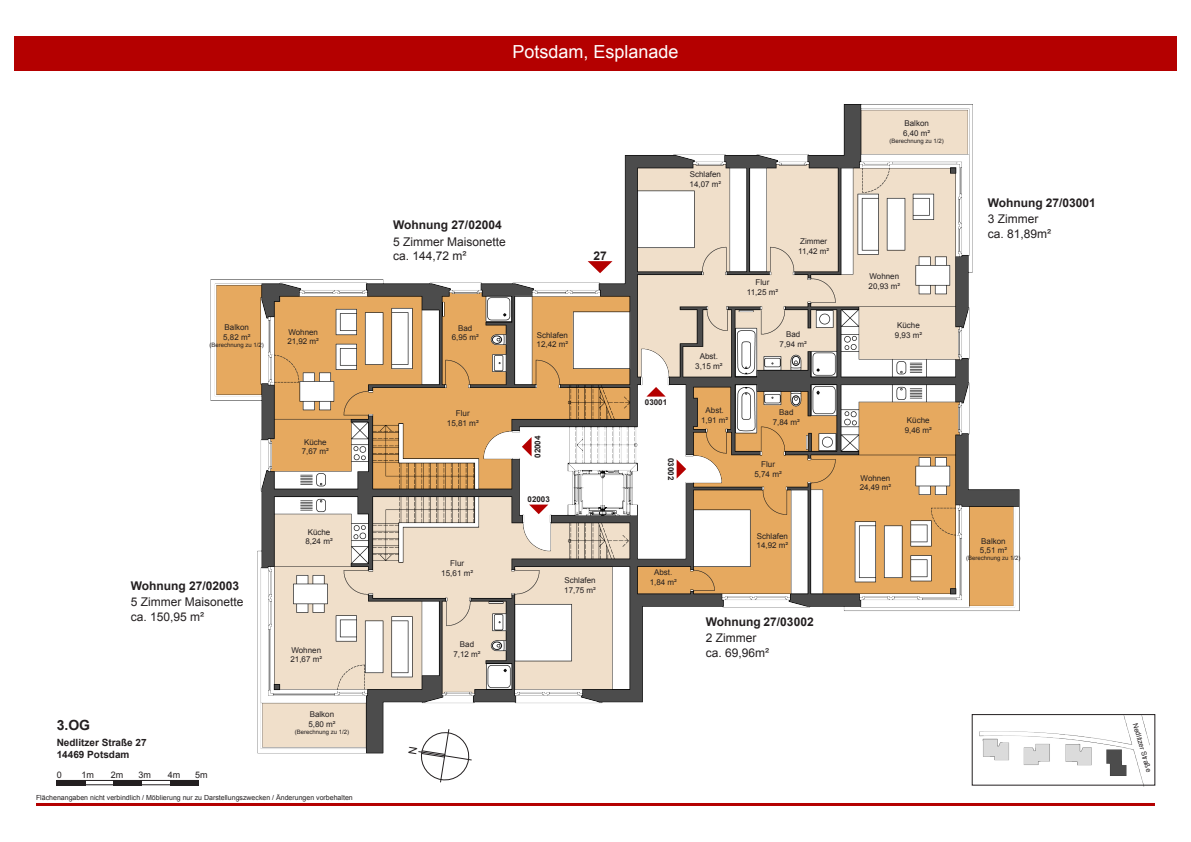
<style>
.page{position:relative;width:1191px;height:842px;background:#fff}
.page>*{position:absolute;margin:0;border:0;box-sizing:border-box;transform-origin:0 0}
.t1{font:18px "Arial";color:#fff}
.t2{font:700 14px "Arial";color:#231f20}
.t3{font:12px "Arial";color:#231f20}
.t4{font:700 12px "Arial";color:#231f20}
.t5{font:700 10px "Arial";color:#231f20}
.t6{font:9px "Arial";color:#231f20}
.t7{font:8.1px "Arial";color:#231f20}
.t8{font:700 8.1px "Arial";color:#231f20}
.t9{font:8px "Arial";color:#231f20}
.t10{font:700 8px "Arial";color:#231f20}
.t11{font:7px "Arial";color:#231f20}
.t12{font:6px "Arial";color:#231f20}
</style>
<div class="page">
<img style="left:210px;top:104px;width:946px;height:659px">
<img style="left:972px;top:716px;width:183px;height:70px">
<div style="left:14px;top:36px;width:1162px;height:35px;background:#b40000"></div>
<hr style="left:36px;top:803px;width:1119px;height:3px;background:#b40000">
<div style="left:57px;top:780px;width:28px;height:5px;background:#231f20"></div>
<hr style="left:57px;top:780px;width:141px;height:1px;background:#231f20">
<hr style="left:57px;top:784px;width:141px;height:1px;background:#231f20">
<div style="left:113px;top:780px;width:29px;height:5px;background:#231f20"></div>
<div style="left:170px;top:780px;width:28px;height:5px;background:#231f20"></div>
<div style="left:972px;top:714px;width:183px;height:71px;border:1px solid #231f20"></div>
<svg style="left:587px;top:261px;width:25px;height:12px"></svg>
<svg style="left:646px;top:387px;width:19px;height:10px"></svg>
<svg style="left:529px;top:505px;width:19px;height:9px"></svg>
<svg style="left:676px;top:459px;width:10px;height:20px"></svg>
<svg style="left:522px;top:437px;width:9px;height:19px"></svg>
<svg style="left:408px;top:728px;width:64px;height:55px"></svg>
<h1 class="t1" style="left:512px;top:40px;width:168px">Potsdam, Esplanade</h1>
<p class="t9" style="left:904px;top:118px;width:26px">Balkon</p>
<p class="t9" style="left:903px;top:128px;width:29px">6,40 m²</p>
<p class="t12" style="left:889px;top:137px;width:56px">(Berechnung zu 1/2)</p>
<p class="t9" style="left:690px;top:169px;width:33px">Schlafen</p>
<p class="t9" style="left:689px;top:179px;width:33px">14,07 m²</p>
<p class="t4" style="left:393px;top:217px;width:110px">Wohnung 27/02004</p>
<p class="t3" style="left:393px;top:234px;width:114px">5 Zimmer Maisonette</p>
<p class="t3" style="left:393px;top:248px;width:75px">ca. 144,72 m²</p>
<p class="t4" style="left:593px;top:247px;width:15px">27</p>
<p class="t9" style="left:800px;top:236px;width:29px">Zimmer</p>
<p class="t9" style="left:798px;top:246px;width:32px">11,42 m²</p>
<p class="t4" style="left:987px;top:195px;width:109px">Wohnung 27/03001</p>
<p class="t3" style="left:987px;top:211px;width:52px">3 Zimmer</p>
<p class="t3" style="left:987px;top:226px;width:65px">ca. 81,89m²</p>
<p class="t7" style="left:755px;top:277px;width:15px">Flur</p>
<p class="t7" style="left:747px;top:287px;width:33px">11,25 m²</p>
<p class="t9" style="left:869px;top:271px;width:31px">Wohnen</p>
<p class="t9" style="left:868px;top:281px;width:33px">20,93 m²</p>
<p class="t9" style="left:224px;top:322px;width:26px">Balkon</p>
<p class="t9" style="left:223px;top:332px;width:29px">5,82 m²</p>
<p class="t12" style="left:210px;top:341px;width:56px">(Berechnung zu 1/2)</p>
<p class="t9" style="left:288px;top:327px;width:31px">Wohnen</p>
<p class="t9" style="left:287px;top:336px;width:33px">21,92 m²</p>
<p class="t9" style="left:458px;top:323px;width:16px">Bad</p>
<p class="t9" style="left:452px;top:332px;width:29px">6,95 m²</p>
<p class="t9" style="left:537px;top:329px;width:33px">Schlafen</p>
<p class="t9" style="left:536px;top:339px;width:33px">12,42 m²</p>
<p class="t9" style="left:786px;top:329px;width:16px">Bad</p>
<p class="t9" style="left:779px;top:339px;width:29px">7,94 m²</p>
<p class="t9" style="left:897px;top:320px;width:24px">Küche</p>
<p class="t9" style="left:895px;top:330px;width:29px">9,93 m²</p>
<p class="t7" style="left:699px;top:351px;width:20px">Abst.</p>
<p class="t7" style="left:695px;top:360px;width:29px">3,15 m²</p>
<p class="t9" style="left:304px;top:437px;width:24px">Küche</p>
<p class="t9" style="left:302px;top:446px;width:29px">7,67 m²</p>
<p class="t7" style="left:456px;top:408px;width:15px">Flur</p>
<p class="t7" style="left:447px;top:418px;width:33px">15,81 m²</p>
<p class="t8" style="left:532px;top:458px;width:24px;rotate:-90deg">02004</p>
<p class="t10" style="left:645px;top:397px;width:24px">03001</p>
<p class="t10" style="left:676px;top:458px;width:24px;rotate:90deg">03002</p>
<p class="t9" style="left:705px;top:405px;width:20px">Abst.</p>
<p class="t9" style="left:701px;top:415px;width:29px">1,91 m²</p>
<p class="t9" style="left:779px;top:407px;width:16px">Bad</p>
<p class="t9" style="left:773px;top:416px;width:29px">7,84 m²</p>
<p class="t7" style="left:761px;top:459px;width:15px">Flur</p>
<p class="t7" style="left:754px;top:468px;width:29px">5,74 m²</p>
<p class="t9" style="left:907px;top:415px;width:24px">Küche</p>
<p class="t9" style="left:904px;top:425px;width:29px">9,46 m²</p>
<p class="t9" style="left:860px;top:473px;width:31px">Wohnen</p>
<p class="t9" style="left:859px;top:482px;width:33px">24,49 m²</p>
<p class="t10" style="left:527px;top:494px;width:24px">02003</p>
<p class="t4" style="left:131px;top:578px;width:110px">Wohnung 27/02003</p>
<p class="t3" style="left:131px;top:594px;width:114px">5 Zimmer Maisonette</p>
<p class="t3" style="left:131px;top:609px;width:75px">ca. 150,95 m²</p>
<p class="t9" style="left:308px;top:526px;width:24px">Küche</p>
<p class="t9" style="left:305px;top:536px;width:29px">8,24 m²</p>
<p class="t9" style="left:291px;top:645px;width:31px">Wohnen</p>
<p class="t9" style="left:290px;top:654px;width:33px">21,67 m²</p>
<p class="t7" style="left:450px;top:558px;width:15px">Flur</p>
<p class="t7" style="left:441px;top:567px;width:33px">15,61 m²</p>
<p class="t9" style="left:460px;top:639px;width:16px">Bad</p>
<p class="t9" style="left:453px;top:649px;width:29px">7,12 m²</p>
<p class="t9" style="left:564px;top:575px;width:33px">Schlafen</p>
<p class="t9" style="left:564px;top:585px;width:33px">17,75 m²</p>
<p class="t9" style="left:654px;top:567px;width:20px">Abst.</p>
<p class="t9" style="left:649px;top:577px;width:29px">1,84 m²</p>
<p class="t9" style="left:757px;top:531px;width:33px">Schlafen</p>
<p class="t9" style="left:756px;top:540px;width:33px">14,92 m²</p>
<p class="t4" style="left:705px;top:614px;width:109px">Wohnung 27/03002</p>
<p class="t3" style="left:705px;top:630px;width:52px">2 Zimmer</p>
<p class="t3" style="left:705px;top:644px;width:65px">ca. 69,96m²</p>
<p class="t9" style="left:981px;top:536px;width:26px">Balkon</p>
<p class="t9" style="left:980px;top:545px;width:29px">5,51 m²</p>
<p class="t12" style="left:966px;top:554px;width:56px">(Berechnung zu 1/2)</p>
<p class="t2" style="left:57px;top:716px;width:35px">3.OG</p>
<p class="t5" style="left:57px;top:736px;width:92px">Nedlitzer Straße 27</p>
<p class="t5" style="left:57px;top:748px;width:74px">14469 Potsdam</p>
<p class="t6" style="left:57px;top:769px;width:7px">0</p>
<p class="t6" style="left:81px;top:769px;width:14px">1m</p>
<p class="t6" style="left:111px;top:769px;width:14px">2m</p>
<p class="t6" style="left:139px;top:769px;width:14px">3m</p>
<p class="t6" style="left:168px;top:769px;width:14px">4m</p>
<p class="t6" style="left:195px;top:769px;width:14px">5m</p>
<p class="t9" style="left:310px;top:709px;width:26px">Balkon</p>
<p class="t9" style="left:308px;top:719px;width:29px">5,80 m²</p>
<p class="t12" style="left:295px;top:728px;width:56px">(Berechnung zu 1/2)</p>
<p class="t11" style="left:1139px;top:722px;width:52px;rotate:74deg">Nedlitzer Straße</p>
<p class="t11" style="left:36px;top:793px;width:318px">Flächenangaben nicht verbindlich / Möblierung nur zu Darstellungszwecken / Änderungen vorbehalten</p>
</div>
